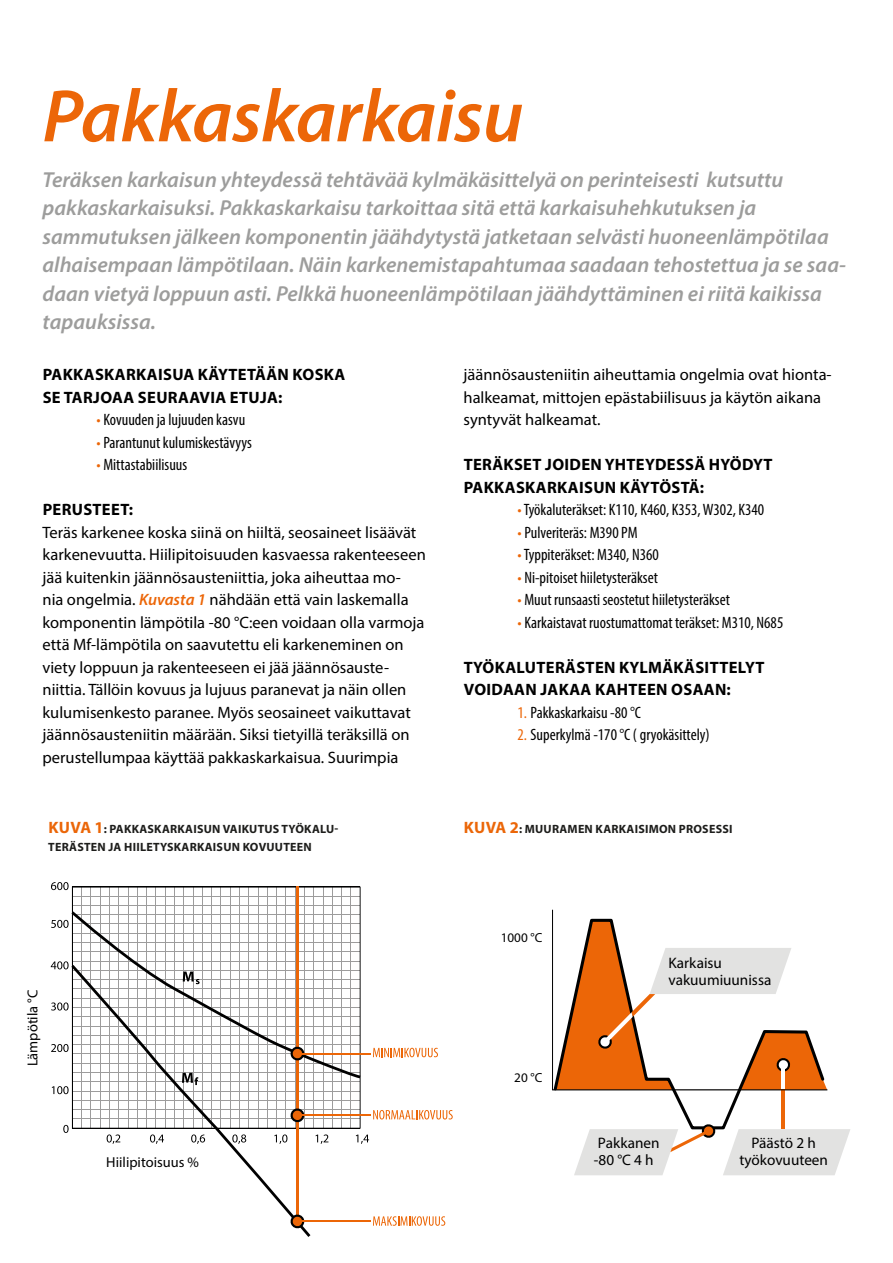
<style>
.page{position:relative;width:893px;height:1263px;background:#fff}
.page>*{position:absolute;margin:0;border:0;box-sizing:border-box;transform-origin:0 0}
.t1{font:italic 600 75px "Myriad Pro";letter-spacing:-.01em;color:#ec6608}
.t2{font:italic 600 21.75px/28.5px "Myriad Pro";color:#9d9d9c}
.t3{font:16.5px/22.5px "Myriad Pro";color:#000}
.t4{font:condensed 16.5px "Myriad Pro";color:#000}
.t5{font:700 16.5px "Myriad Pro";letter-spacing:.02em;color:#000}
.t6{font:15.15px/17.2px "Myriad Pro";color:#000}
.t7{font:14.4px "Myriad Pro";color:#000}
.t8{font:13.2px "Myriad Pro";color:#000}
.t9{font:700 12px "Myriad Pro";letter-spacing:.02em;color:#1d1d1b}
.s1{color:#ec6608}
.s2{font-weight:600;font-style:italic;color:#ec6608}
.s3{font-size:16.5px;color:#eb6608}
</style>
<div class="page">
<hr style="left:72px;top:886px;width:288px;height:1px;background:#000">
<svg style="left:52px;top:1086px;width:17px;height:8px"></svg>
<svg style="left:316px;top:1134px;width:12px;height:10px"></svg>
<svg style="left:356px;top:1134px;width:13px;height:10px"></svg>
<svg style="left:63px;top:1125px;width:6px;height:8px"></svg>
<svg style="left:51px;top:1044px;width:18px;height:8px"></svg>
<svg style="left:51px;top:1002px;width:18px;height:8px"></svg>
<svg style="left:51px;top:961px;width:18px;height:8px"></svg>
<svg style="left:51px;top:920px;width:18px;height:8px"></svg>
<svg style="left:51px;top:882px;width:18px;height:8px"></svg>
<svg style="left:71px;top:1078px;width:239px;height:159px"></svg>
<hr style="left:72px;top:1128px;width:288px;height:1px;background:#000">
<svg style="left:72px;top:887px;width:289px;height:241px"></svg>
<hr style="left:296px;top:887px;width:3px;height:332px;background:#ec6607">
<svg style="left:373px;top:1048px;width:65px;height:9px"></svg>
<svg style="left:373px;top:1110px;width:80px;height:9px"></svg>
<svg style="left:373px;top:1216px;width:72px;height:10px"></svg>
<svg style="left:290px;top:1213px;width:15px;height:16px"></svg>
<svg style="left:290px;top:1107px;width:15px;height:16px"></svg>
<svg style="left:290px;top:1046px;width:15px;height:15px"></svg>
<hr style="left:297px;top:1053px;width:73px;height:1px;background:#ec6607">
<hr style="left:297px;top:1114px;width:73px;height:2px;background:#ec6607">
<hr style="left:297px;top:1220px;width:73px;height:2px;background:#ec6607">
<svg style="left:723px;top:1129px;width:127px;height:46px;background:#e5e5e4"></svg>
<svg style="left:672px;top:1091px;width:155px;height:40px"></svg>
<hr style="left:782px;top:1090px;width:3px;height:39px;background:#ec6607">
<svg style="left:574px;top:1123px;width:142px;height:52px"></svg>
<svg style="left:552px;top:909px;width:276px;height:182px"></svg>
<svg style="left:555px;top:920px;width:272px;height:170px"></svg>
<p class="t1" style="left:43px;top:68px;width:483px">Pakkaskarkaisu</p>
<p class="t2" style="left:43px;top:165px;width:805px">Teräksen karkaisun yhteydessä tehtävää kylmäkäsittelyä on perinteisesti kutsuttu pakkaskarkaisuksi. Pakkaskarkaisu tarkoittaa sitä että karkaisuhehkutuksen ja sammutuksen jälkeen komponentin jäähdytystä jatketaan selvästi huoneenlämpötilaa alhaisempaan lämpötilaan. Näin karkenemistapahtumaa saadaan tehostettua ja se saa&shy;daan vietyä loppuun asti. Pelkkä huoneenlämpötilaan jäähdyttäminen ei riitä kaikissa tapauksissa.</p>
<p class="t5" style="left:43px;top:364px;width:304px">PAKKASKARKAISUA KÄYTETÄÄN KOSKA</p>
<p class="t5" style="left:43px;top:386px;width:241px">SE TARJOAA SEURAAVIA ETUJA:</p>
<p class="t4" style="left:97px;top:410px;width:150px"><span class="s1">•</span> Kovuuden ja lujuuden kasvu</p>
<p class="t4" style="left:97px;top:432px;width:157px"><span class="s1">•</span> Parantunut kulumiskestävyys</p>
<p class="t4" style="left:97px;top:455px;width:92px"><span class="s1">•</span> Mittastabiilisuus</p>
<p class="t5" style="left:43px;top:499px;width:92px">PERUSTEET:</p>
<p class="t3" style="left:43px;top:521px;width:385px">Teräs karkenee koska siinä on hiiltä, seosaineet lisäävät karkenevuutta. Hiilipitoisuuden kasvaessa rakenteeseen jää kuitenkin jäännösausteniittia, joka aiheuttaa mo&shy;nia ongelmia. <span class="s2">Kuvasta 1</span> nähdään että vain laskemalla komponentin lämpötila -80 °C:een voidaan olla varmoja että Mf-lämpötila on saavutettu eli karkeneminen on viety loppuun ja rakenteeseen ei jää jäännösauste&shy;niittia. Tällöin kovuus ja lujuus paranevat ja näin ollen kulumisenkesto paranee. Myös seosaineet vaikuttavat jäännösausteniitin määrään. Siksi tietyillä teräksillä on perustellumpaa käyttää pakkaskarkaisua. Suurimpia</p>
<p class="t3" style="left:463px;top:363px;width:370px">jäännösausteniitin aiheuttamia ongelmia ovat hionta&shy;halkeamat, mittojen epästabiilisuus ja käytön aikana syntyvät halkeamat.</p>
<p class="t5" style="left:464px;top:454px;width:310px">TERÄKSET JOIDEN YHTEYDESSÄ HYÖDYT</p>
<p class="t5" style="left:464px;top:476px;width:242px">PAKKASKARKAISUN KÄYTÖSTÄ:</p>
<p class="t4" style="left:517px;top:500px;width:248px"><span class="s1">•</span> Työkaluteräkset: K110, K460, K353, W302, K340</p>
<p class="t4" style="left:517px;top:522px;width:122px"><span class="s1">•</span> Pulveriteräs: M390 PM</p>
<p class="t4" style="left:517px;top:545px;width:143px"><span class="s1">•</span> Typpiteräkset: M340, N360</p>
<p class="t4" style="left:517px;top:567px;width:142px"><span class="s1">•</span> Ni-pitoiset hiiletysteräkset</p>
<p class="t4" style="left:517px;top:590px;width:214px"><span class="s1">•</span> Muut runsaasti seostetut hiiletysteräkset</p>
<p class="t4" style="left:517px;top:612px;width:267px"><span class="s1">•</span> Karkaistavat ruostumattomat teräkset: M310, N685</p>
<p class="t5" style="left:464px;top:656px;width:302px">TYÖKALUTERÄSTEN KYLMÄKÄSITTELYT</p>
<p class="t5" style="left:464px;top:679px;width:269px">VOIDAAN JAKAA KAHTEEN OSAAN:</p>
<p class="t4" style="left:517px;top:702px;width:125px"><span class="s1">1.</span> Pakkaskarkaisu -80 °C</p>
<p class="t4" style="left:517px;top:725px;width:194px"><span class="s1">2.</span> Superkylmä -170 °C ( gryokäsittely)</p>
<p class="t9" style="left:48px;top:821px;width:292px"><span class="s3">KUVA 1</span>: PAKKASKARKAISUN VAIKUTUS TYÖKALU-</p>
<p class="t9" style="left:464px;top:821px;width:270px"><span class="s3">KUVA 2</span>: MUURAMEN KARKAISIMON PROSESSI</p>
<p class="t9" style="left:48px;top:839px;width:265px">TERÄSTEN JA HIILETYSKARKAISUN KOVUUTEEN</p>
<p class="t7" style="left:24px;top:1066px;width:78px;rotate:-90deg">Lämpötila °C</p>
<p class="t7" style="left:106px;top:1153px;width:94px">Hiilipitoisuus %</p>
<p class="t8" style="left:501px;top:930px;width:43px">1000 °C</p>
<p class="t8" style="left:514px;top:1069px;width:30px">20 °C</p>
<p class="t6" style="left:668px;top:954px;width:104px">Karkaisu vakuumiuunissa</p>
<p class="t6" style="left:594px;top:1134px;width:67px">Pakkanen -80 °C 4 h</p>
<p class="t6" style="left:739px;top:1134px;width:90px;text-align:center">Päästö 2 h työkovuuteen</p>
</div>
